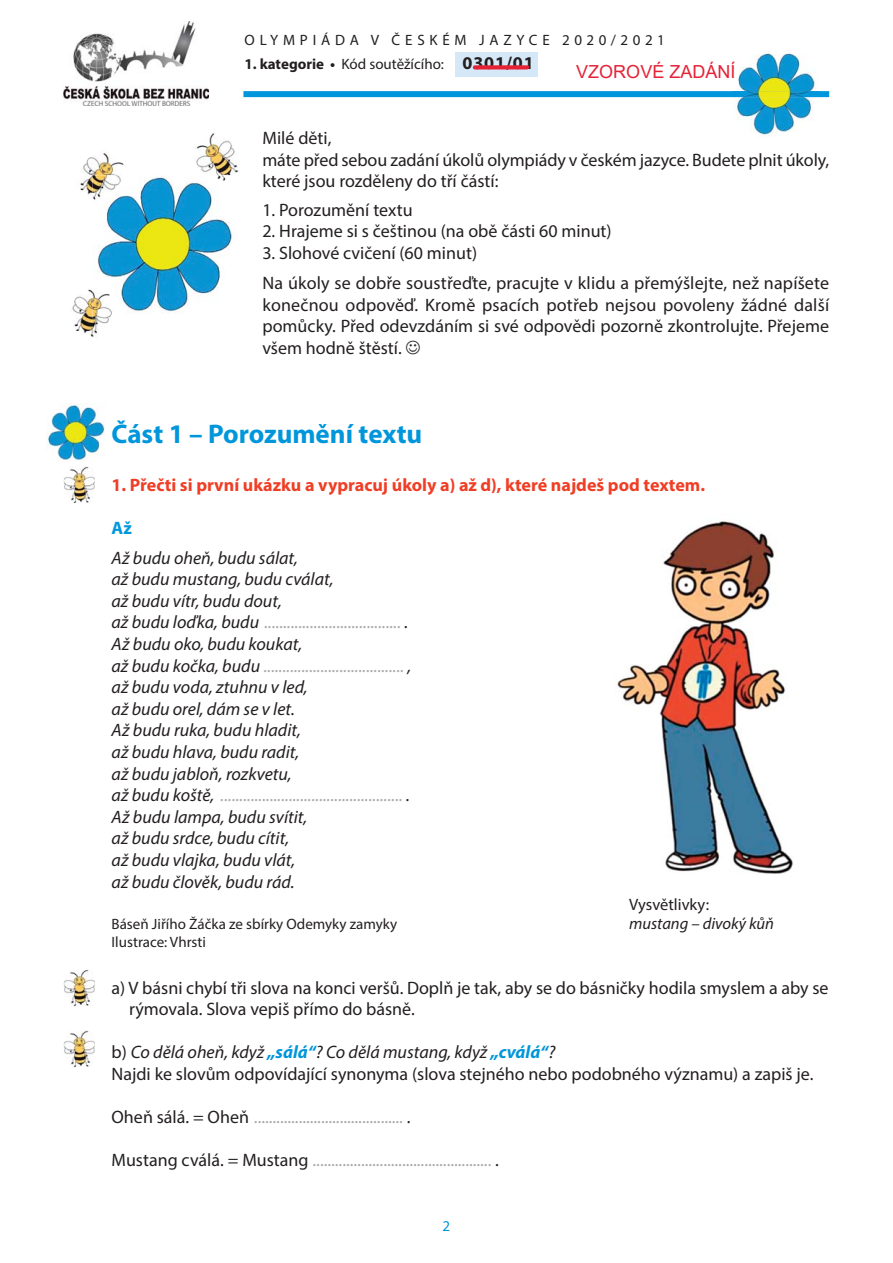
<style>
.page{position:relative;width:893px;height:1263px;background:#fff}
.page>*{position:absolute;margin:0;border:0;box-sizing:border-box;transform-origin:0 0}
.t1{font:700 27px "Myriad Pro";color:#0096db}
.t2{font:18px/21.6px "Myriad Pro";color:#231f20}
.t3{font:italic 18px/21.6px "Myriad Pro";color:#231f20}
.t4{font:18px "Myriad Pro";color:#a7a9ac}
.t5{font:700 18px "Myriad Pro";color:#ef3e25}
.t6{font:18px "Arial";color:#e52237}
.t7{font:700 18px "Myriad Pro";color:#0096db}
.t8{font:italic 16.5px "Myriad Pro";color:#231f20}
.t9{font:16.5px "Myriad Pro";color:#231f20}
.t10{font:15px/18px "Myriad Pro";color:#231f20}
.t11{font:15px "Myriad Pro";letter-spacing:.32em;color:#231f20}
.t12{font:15px "Myriad Pro";color:#0096db}
.s1{font-weight:700}
.s2{font-weight:700;font-size:18px}
.s3{color:#a7a9ac}
.s4{font-style:italic}
.s5{font-weight:700;font-style:italic;color:#0096db}
.s6{color:#231f20}
</style>
<div class="page">
<img style="left:64px;top:22px;width:145px;height:83px">
<div style="left:455px;top:52px;width:83px;height:25px;background:#d4e8f7"></div>
<div style="left:243px;top:91px;width:586px;height:6px;background:#0096db"></div>
<img style="left:732px;top:97px;width:93px;height:38px">
<img style="left:738px;top:53px;width:77px;height:38px">
<img style="left:743px;top:91px;width:77px;height:6px">
<img style="left:97px;top:177px;width:135px;height:137px">
<img style="left:47px;top:404px;width:58px;height:57px">
<img style="left:80px;top:153px;width:51px;height:46px">
<img style="left:92px;top:175px;width:34px;height:31px">
<img style="left:72px;top:282px;width:38px;height:55px">
<img style="left:92px;top:286px;width:27px;height:32px">
<img style="left:64px;top:467px;width:31px;height:36px">
<img style="left:64px;top:970px;width:31px;height:36px">
<img style="left:64px;top:1030px;width:31px;height:37px">
<img style="left:196px;top:133px;width:43px;height:42px">
<img style="left:204px;top:175px;width:28px;height:14px">
<img style="left:617px;top:521px;width:176px;height:353px">
<svg style="left:475px;top:65px;width:52px;height:4px"></svg>
<p class="t11" style="left:245px;top:35px;width:422px">OLYMPIÁDA V ČESKÉM JAZYCE 2020/2021</p>
<p class="t10" style="left:244px;top:57px;width:291px"><span class="s1">1. kategorie •</span> Kód soutěžícího: <span class="s2">0301/01</span></p>
<p class="t6" style="left:576px;top:59px;width:161px">VZOROVÉ ZADÁNÍ</p>
<p class="t2" style="left:262px;top:129px;width:568px">Milé děti,<br>máte před sebou zadání úkolů olympiády v českém jazyce. Budete plnit úkoly, které jsou rozděleny do tří částí:</p>
<p class="t2" style="left:262px;top:200px;width:152px">1. Porozumění textu</p>
<p class="t2" style="left:262px;top:222px;width:351px">2. Hrajeme si s češtinou (na obě části 60 minut)</p>
<p class="t2" style="left:262px;top:239px;width:568px;line-height:30.2px">3. Slohové cvičení (60 minut)<br>Na úkoly se dobře soustřeďte, pracujte v klidu a přemýšlejte, než napíšete</p>
<p class="t2" style="left:262px;top:295px;width:568px;text-align:justify">konečnou odpověď. Kromě psacích potřeb nejsou povoleny žádné další pomůcky. Před odevzdáním si své odpovědi pozorně zkontrolujte. Přejeme všem hodně štěstí. ☺</p>
<h1 class="t1" style="left:112px;top:424px;width:312px">Část 1 – Porozumění textu</h1>
<p class="t5" style="left:112px;top:478px;width:595px">1. Přečti si první ukázku a vypracuj úkoly a) až d), které najdeš pod textem.</p>
<p class="t7" style="left:112px;top:521px;width:22px">Až</p>
<p class="t3" style="left:112px;top:548px;width:301px">Až budu oheň, budu sálat,<br>až budu mustang, budu cválat,<br>až budu vítr, budu dout,<br>až budu loďka, budu <span class="s3">....................................</span> .<br>Až budu oko, budu koukat,<br>až budu kočka, budu <span class="s3">.....................................</span> , až budu voda, ztuhnu v led,<br>až budu orel, dám se v let.<br>Až budu ruka, budu hladit,<br>až budu hlava, budu radit,<br>až budu jabloň, rozkvetu,<br>až budu koště, <span class="s3">................................................</span> .<br>Až budu lampa, budu svítit,<br>až budu srdce, budu cítit,<br>až budu vlajka, budu vlát,<br>až budu člověk, budu rád.</p>
<p class="t10" style="left:112px;top:916px;width:287px">Báseň Jiřího Žáčka ze sbírky Odemyky zamyky<br>Ilustrace: Vhrsti</p>
<p class="t2" style="left:129px;top:978px;width:701px;text-indent:-17px">a) V básni chybí tři slova na konci veršů. Doplň je tak, aby se do básničky hodila smyslem a aby se rýmovala. Slova vepiš přímo do básně.</p>
<p class="t2" style="left:112px;top:1043px;width:703px">b) <span class="s4">Co dělá oheň, když</span> <span class="s5">„sálá“</span><span class="s4">? Co dělá mustang, když</span> <span class="s5">„cválá“</span><span class="s4">?<br></span>Najdi ke slovům odpovídající synonyma (slova stejného nebo podobného významu) a zapiš je.</p>
<p class="t4" style="left:112px;top:1110px;width:300px"><span class="s6">Oheň sálá. = Oheň</span> ........................................ <span class="s6">.</span></p>
<p class="t4" style="left:112px;top:1154px;width:389px"><span class="s6">Mustang cválá. = Mustang</span> ................................................ <span class="s6">.</span></p>
<p class="t9" style="left:629px;top:898px;width:82px">Vysvětlivky:</p>
<p class="t8" style="left:629px;top:918px;width:146px">mustang – divoký kůň</p>
<p class="t12" style="left:443px;top:1220px;width:9px">2</p>
</div>
